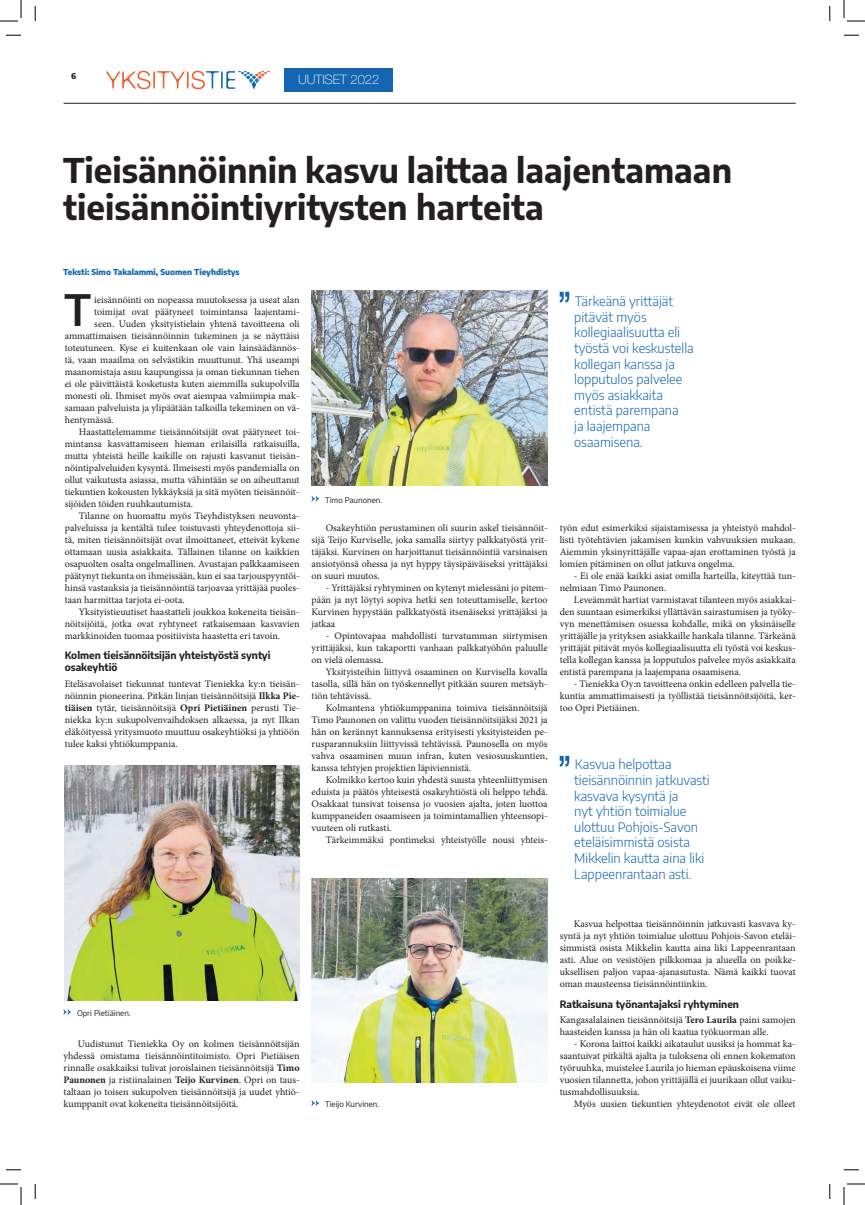
<style>
.page{position:relative;width:865px;height:1205px;background:#fff}
.page>*{position:absolute;margin:0;border:0;box-sizing:border-box;transform-origin:0 0}
.t1{font:600 42.4px "Encode Sans";color:#231f20}
.t2{font:700 33.4px/37.8px "Encode Sans";color:#231f20}
.t3{font:300 13px/15.6px "Encode Sans";color:#1466b2}
.t4{font:100 13px "Helvetica Neue";color:#fff}
.t5{font:10px/12px "Minion Pro";color:#231f20;text-align:justify}
.t6{font:700 10px/12px "Encode Sans";color:#231f20}
.t7{font:8px "Encode Sans";color:#231f20}
.t8{font:800 8px "Encode Sans";color:#1466b2}
.t9{font:800 8px "Encode Sans";color:#231f20}
.s1{font-weight:700}
</style>
<div class="page">
<hr style="left:64px;top:103px;width:731px;height:1px;background:#231f20">
<svg style="left:106px;top:71px;width:164px;height:19px"></svg>
<div style="left:284px;top:68px;width:108px;height:24px;background:#1466b2"></div>
<svg style="left:559px;top:292px;width:10px;height:10px"></svg>
<img style="left:311px;top:878px;width:236px;height:204px">
<img style="left:65px;top:765px;width:234px;height:235px">
<svg style="left:63px;top:1009px;width:8px;height:6px"></svg>
<img style="left:311px;top:290px;width:236px;height:195px">
<svg style="left:311px;top:495px;width:8px;height:7px"></svg>
<svg style="left:311px;top:1100px;width:8px;height:6px"></svg>
<svg style="left:559px;top:755px;width:10px;height:11px"></svg>
<svg style="left:6px;top:35px;width:15px;height:1px"></svg>
<svg style="left:844px;top:35px;width:14px;height:1px"></svg>
<svg style="left:6px;top:1169px;width:15px;height:1px"></svg>
<svg style="left:844px;top:1169px;width:14px;height:1px"></svg>
<svg style="left:35px;top:6px;width:1px;height:15px"></svg>
<svg style="left:35px;top:1184px;width:1px;height:14px"></svg>
<svg style="left:829px;top:6px;width:1px;height:15px"></svg>
<svg style="left:829px;top:1184px;width:1px;height:14px"></svg>
<svg style="left:0;top:0;width:22px;height:22px"></svg>
<svg style="left:0;top:1183px;width:22px;height:21px"></svg>
<svg style="left:843px;top:0;width:21px;height:22px"></svg>
<svg style="left:843px;top:1183px;width:21px;height:21px"></svg>
<p class="t9" style="left:71px;top:70px;width:7px">6</p>
<h3 class="t4" style="left:298px;top:72px;width:83px">UUTISET 2022</h3>
<h2 class="t2" style="left:63px;top:149px;width:670px">Tieisännöinnin kasvu laittaa laajentamaan tieisännöintiyritysten harteita</h2>
<p class="t8" style="left:63px;top:265px;width:178px">Teksti: Simo Takalammi, Suomen Tieyhdistys</p>
<h1 class="t1" style="left:64px;top:279px;width:28px">T</h1>
<p class="t5" style="left:94px;top:293px;width:207px">ieisännöinti on nopeassa muutoksessa ja useat alan</p>
<p class="t5" style="left:94px;top:305px;width:207px">toimijat ovat päätyneet toimintansa laajentami-</p>
<p class="t5" style="left:94px;top:317px;width:207px">seen. Uuden yksityistielain yhtenä tavoitteena oli</p>
<p class="t5" style="left:65px;top:329px;width:236px">ammattimaisen tieisännöinnin tukeminen ja se näyttäisi</p>
<p class="t5" style="left:65px;top:341px;width:236px">toteutuneen. Kyse ei kuitenkaan ole vain lainsäädännös-</p>
<p class="t5" style="left:65px;top:353px;width:236px">tä, vaan maailma on selvästikin muuttunut. Yhä useampi</p>
<p class="t5" style="left:65px;top:365px;width:236px">maanomistaja asuu kaupungissa ja oman tiekunnan tiehen</p>
<p class="t5" style="left:65px;top:377px;width:236px">ei ole päivittäistä kosketusta kuten aiemmilla sukupolvilla</p>
<p class="t5" style="left:65px;top:389px;width:236px">monesti oli. Ihmiset myös ovat aiempaa valmiimpia mak-</p>
<p class="t5" style="left:65px;top:401px;width:236px">samaan palveluista ja ylipäätään talkoilla tekeminen on vä-</p>
<p class="t5" style="left:65px;top:413px;width:51px">hentymässä.</p>
<p class="t5" style="left:79px;top:425px;width:222px">Haastattelemamme tieisännöitsijät ovat päätyneet toi-</p>
<p class="t5" style="left:65px;top:437px;width:236px">mintansa kasvattamiseen hieman erilaisilla ratkaisuilla,</p>
<p class="t5" style="left:65px;top:449px;width:236px">mutta yhteistä heille kaikille on rajusti kasvanut tieisän-</p>
<p class="t5" style="left:65px;top:461px;width:236px">nöintipalveluiden kysyntä. Ilmeisesti myös pandemialla on</p>
<p class="t5" style="left:65px;top:473px;width:236px">ollut vaikutusta asiassa, mutta vähintään se on aiheuttanut</p>
<p class="t5" style="left:65px;top:485px;width:236px">tiekuntien kokousten lykkäyksiä ja sitä myöten tieisännöit-</p>
<p class="t5" style="left:65px;top:497px;width:130px">sijöiden töiden ruuhkautumista.</p>
<p class="t5" style="left:79px;top:509px;width:222px">Tilanne on huomattu myös Tieyhdistyksen neuvonta-</p>
<p class="t5" style="left:65px;top:521px;width:236px">palveluissa ja kentältä tulee toistuvasti yhteydenottoja sii-</p>
<p class="t5" style="left:65px;top:533px;width:236px">tä, miten tieisännöitsijät ovat ilmoittaneet, etteivät kykene</p>
<p class="t5" style="left:65px;top:545px;width:236px">ottamaan uusia asiakkaita. Tällainen tilanne on kaikkien</p>
<p class="t5" style="left:65px;top:557px;width:236px">osapuolten osalta ongelmallinen. Avustajan palkkaamiseen</p>
<p class="t5" style="left:65px;top:569px;width:236px">päätynyt tiekunta on ihmeissään, kun ei saa tarjouspyyntöi-</p>
<p class="t5" style="left:65px;top:581px;width:236px">hinsä vastauksia ja tieisännöintiä tarjoavaa yrittäjää puoles-</p>
<p class="t5" style="left:65px;top:593px;width:121px">taan harmittaa tarjota ei-oota.</p>
<p class="t5" style="left:79px;top:605px;width:222px">Yksityistieuutiset haastatteli joukkoa kokeneita tieisän-</p>
<p class="t5" style="left:65px;top:617px;width:236px">nöitsijöitä, jotka ovat ryhtyneet ratkaisemaan kasvavien</p>
<p class="t5" style="left:65px;top:629px;width:217px">markkinoiden tuomaa positiivista haastetta eri tavoin.</p>
<p class="t6" style="left:65px;top:649px;width:207px">Kolmen tieisännöitsijän yhteistyöstä syntyi osakeyhtiö</p>
<p class="t5" style="left:65px;top:677px;width:236px">Eteläsavolaiset tiekunnat tuntevat Tieniekka ky:n tieisän&shy;nöinnin pioneerina. Pitkän linjan tieisännöitsijä <span class="s1">Ilkka Pie&shy;tiäisen</span> tytär, tieisännöitsijä <span class="s1">Opri Pietiäinen</span> perusti Tie&shy;niekka ky:n sukupolvenvaihdoksen alkaessa, ja nyt Ilkan eläköityessä yritysmuoto muuttuu osakeyhtiöksi ja yhtiöön tulee kaksi yhtiökumppania.</p>
<p class="t7" style="left:325px;top:494px;width:59px">Timo Paunonen.</p>
<p class="t5" style="left:311px;top:521px;width:237px;text-indent:14px">Osakeyhtiön perustaminen oli suurin askel tieisännöit&shy;sijä Teijo Kurviselle, joka samalla siirtyy palkkatyöstä yrit&shy;täjäksi. Kurvinen on harjoittanut tieisännöintiä varsinaisen ansiotyönsä ohessa ja nyt hyppy täysipäiväiseksi yrittäjäksi on suuri muutos.</p>
<p class="t5" style="left:311px;top:581px;width:237px;text-indent:14px">- Yrittäjäksi ryhtyminen on kytenyt mielessäni jo pitem&shy;pään ja nyt löytyi sopiva hetki sen toteuttamiselle, kertoo Kurvinen hypystään palkkatyöstä itsenäiseksi yrittäjäksi ja jatkaa</p>
<p class="t5" style="left:311px;top:629px;width:237px;text-indent:14px">- Opintovapaa mahdollisti turvatumman siirtymisen yrittäjäksi, kun takaportti vanhaan palkkatyöhön paluulle on vielä olemassa.</p>
<p class="t5" style="left:311px;top:665px;width:237px;text-indent:14px">Yksityisteihin liittyvä osaaminen on Kurvisella kovalla tasolla, sillä hän on työskennellyt pitkään suuren metsäyh&shy;tiön tehtävissä.</p>
<p class="t5" style="left:311px;top:701px;width:237px;text-indent:14px">Kolmantena yhtiökumppanina toimiva tieisännöitsijä Timo Paunonen on valittu vuoden tieisännöitsijäksi 2021 ja hän on kerännyt kannuksensa erityisesti yksityisteiden pe&shy;rusparannuksiin liittyvissä tehtävissä. Paunosella on myös vahva osaaminen muun infran, kuten vesiosuuskuntien, kanssa tehtyjen projektien läpiviennistä.</p>
<p class="t5" style="left:311px;top:773px;width:237px;text-indent:14px">Kolmikko kertoo kuin yhdestä suusta yhteenliittymisen eduista ja päätös yhteisestä osakeyhtiöstä oli helppo tehdä.<br>Osakkaat tunsivat toisensa jo vuosien ajalta, joten luottoa kumppaneiden osaamiseen ja toimintamallien yhteensopi&shy;vuuteen oli rutkasti.</p>
<p class="t5" style="left:325px;top:833px;width:223px">Tärkeimmäksi pontimeksi yhteistyölle nousi yhteis-</p>
<h3 class="t3" style="left:574px;top:293px;width:121px">Tärkeänä yrittäjät pitävät myös kollegiaalisuutta eli työstä voi keskustella kollegan kanssa ja lopputulos palvelee myös asiakkaita entistä parempana<br>ja laajempana osaamisena.</h3>
<p class="t5" style="left:559px;top:521px;width:237px">työn edut esimerkiksi sijaistamisessa ja yhteistyö mahdol&shy;listi työtehtävien jakamisen kunkin vahvuuksien mukaan.<br>Aiemmin yksinyrittäjälle vapaa-ajan erottaminen työstä ja lomien pitäminen on ollut jatkuva ongelma.</p>
<p class="t5" style="left:559px;top:569px;width:237px;text-indent:14px">- Ei ole enää kaikki asiat omilla harteilla, kiteyttää tun&shy;nelmiaan Timo Paunonen.</p>
<p class="t5" style="left:559px;top:593px;width:237px;text-indent:14px">Leveämmät hartiat varmistavat tilanteen myös asiakkai&shy;den suuntaan esimerkiksi yllättävän sairastumisen ja työky&shy;vyn menettämisen osuessa kohdalle, mikä on yksinäiselle yrittäjälle ja yrityksen asiakkaille hankala tilanne. Tärkeänä yrittäjät pitävät myös kollegiaalisuutta eli työstä voi keskus&shy;tella kollegan kanssa ja lopputulos palvelee myös asiakkaita entistä parempana ja laajempana osaamisena.</p>
<p class="t5" style="left:559px;top:677px;width:237px;text-indent:14px">- Tieniekka Oy:n tavoitteena onkin edelleen palvella tie&shy;kuntia ammattimaisesti ja työllistää tieisännöitsijöitä, ker&shy;too Opri Pietiäinen.</p>
<h3 class="t3" style="left:574px;top:756px;width:137px">Kasvua helpottaa tieisännöinnin jatkuvasti kasvava kysyntä ja<br>nyt yhtiön toimialue ulottuu Pohjois-Savon eteläisimmistä osista<br>Mikkelin kautta aina liki<br>Lappeenrantaan asti.</h3>
<p class="t7" style="left:77px;top:1007px;width:55px">Opri Pietiäinen.</p>
<p class="t5" style="left:64px;top:1037px;width:237px;text-indent:14px">Uudistunut Tieniekka Oy on kolmen tieisännöitsijän yhdessä omistama tieisännöintitoimisto. Opri Pietiäisen rinnalle osakkaiksi tulivat joroislainen tieisännöitsijä <span class="s1">Timo Paunonen</span> ja ristiinalainen <span class="s1">Teijo Kurvinen</span>. Opri on taus&shy;taltaan jo toisen sukupolven tieisännöitsijä ja uudet yhtiö&shy;kumppanit ovat kokeneita tieisännöitsijöitä.</p>
<p class="t7" style="left:325px;top:1098px;width:56px">Tieijo Kurvinen.</p>
<p class="t5" style="left:559px;top:917px;width:237px;text-indent:14px">Kasvua helpottaa tieisännöinnin jatkuvasti kasvava ky&shy;syntä ja nyt yhtiön toimialue ulottuu Pohjois-Savon eteläi&shy;simmistä osista Mikkelin kautta aina liki Lappeenrantaan asti. Alue on vesistöjen pilkkomaa ja alueella on poikke&shy;uksellisen paljon vapaa-ajanasutusta. Nämä kaikki tuovat oman mausteensa tieisännöintiinkin.</p>
<p class="t6" style="left:559px;top:997px;width:181px">Ratkaisuna työnantajaksi ryhtyminen</p>
<p class="t5" style="left:559px;top:1013px;width:237px">Kangasalalainen tieisännöitsijä <span class="s1">Tero Laurila</span> paini samojen haasteiden kanssa ja hän oli kaatua työkuorman alle.</p>
<p class="t5" style="left:559px;top:1037px;width:237px;text-indent:14px">- Korona laittoi kaikki aikataulut uusiksi ja hommat ka&shy;saantuivat pitkältä ajalta ja tuloksena oli ennen kokematon työruuhka, muistelee Laurila jo hieman epäuskoisena viime vuosien tilannetta, johon yrittäjällä ei juurikaan ollut vaiku&shy;tusmahdollisuuksia.</p>
<p class="t5" style="left:573px;top:1097px;width:223px">Myös uusien tiekuntien yhteydenotot eivät ole olleet</p>
</div>
